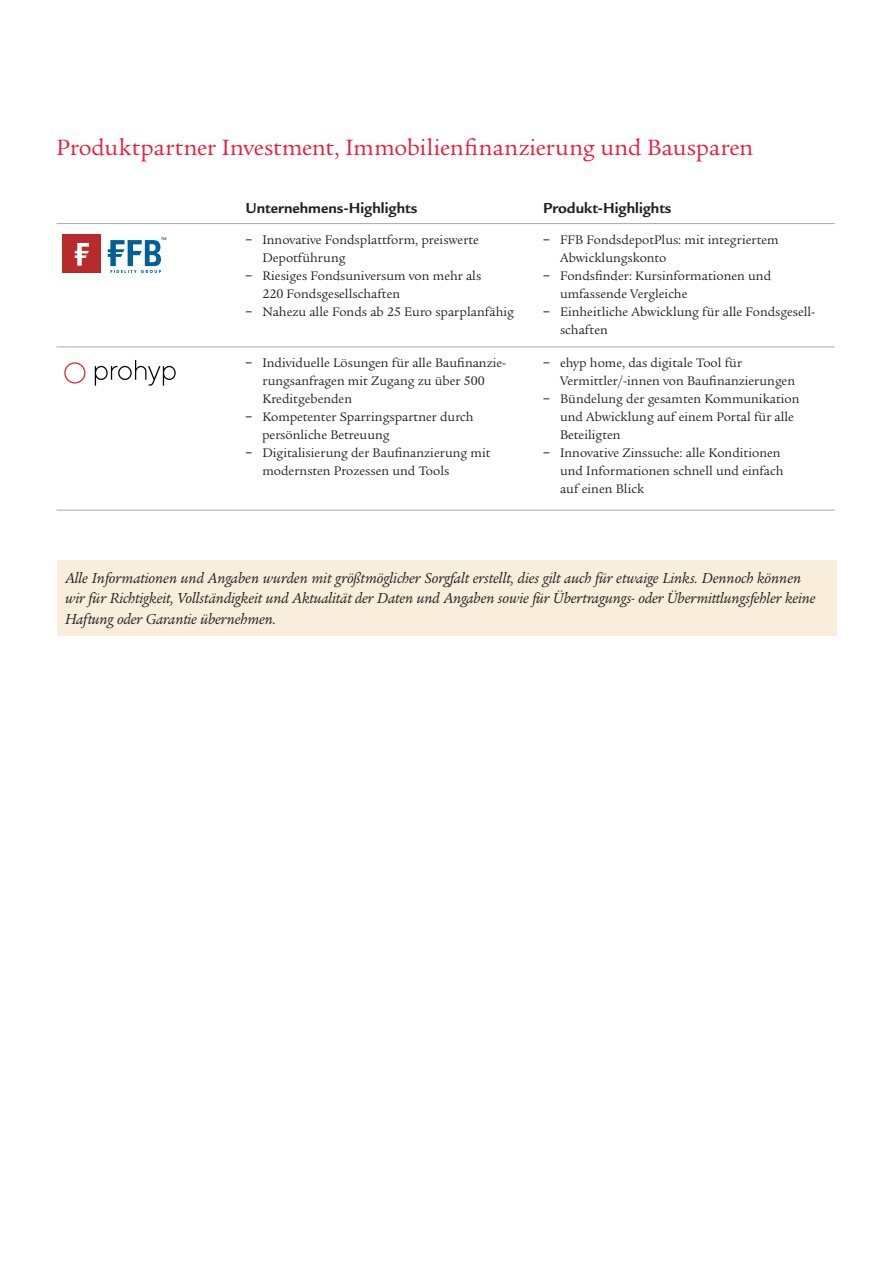
<style>
.page{position:relative;width:893px;height:1263px;background:#fff}
.page>*{position:absolute;margin:0;border:0;box-sizing:border-box;transform-origin:0 0}
.t1{font:24px "Legacy Serif ITC Pro";color:#ed1a3a}
.t2{font:italic 15.75px/21px "Legacy Serif ITC Pro";letter-spacing:-.005em;color:#231f20}
.t3{font:700 15.75px "Legacy Sans ITC Pro";color:#231f20}
.t4{font:13.5px/18px "Legacy Serif ITC Pro";color:#231f20}
.s1{font-family:"Legacy Sans ITC Pro";font-weight:700}
</style>
<div class="page">
<hr style="left:57px;top:223px;width:182px;height:1px;background:#a8a9ad">
<hr style="left:239px;top:223px;width:298px;height:1px;background:#a8a9ad">
<hr style="left:537px;top:223px;width:298px;height:1px;background:#a8a9ad">
<hr style="left:57px;top:347px;width:182px;height:1px;background:#a8a9ad">
<hr style="left:239px;top:347px;width:298px;height:1px;background:#a8a9ad">
<hr style="left:537px;top:347px;width:298px;height:1px;background:#a8a9ad">
<hr style="left:57px;top:510px;width:182px;height:1px;background:#a8a9ad">
<hr style="left:239px;top:510px;width:298px;height:1px;background:#a8a9ad">
<hr style="left:537px;top:510px;width:298px;height:1px;background:#a8a9ad">
<div style="left:63px;top:234px;width:38px;height:39px;background:#b72b2a"></div>
<svg style="left:75px;top:243px;width:14px;height:23px"></svg>
<svg style="left:108px;top:237px;width:58px;height:36px"></svg>
<div style="left:57px;top:561px;width:779px;height:75px;background:#f9eedb"></div>
<svg style="left:95px;top:360px;width:81px;height:26px"></svg>
<svg style="left:64px;top:362px;width:21px;height:22px"></svg>
<h1 class="t1" style="left:57px;top:133px;width:698px">Produktpartner Investment, Immobilienfinanzierung und Bausparen</h1>
<p class="t3" style="left:245px;top:199px;width:173px">Unternehmens-Highlights</p>
<p class="t3" style="left:543px;top:199px;width:130px">Produkt-Highlights</p>
<p class="t4" style="left:262px;top:230px;width:218px;text-indent:-17px"><span class="s1">–</span> Innovative Fondsplattform, preiswerte<br>Depotführung</p>
<p class="t4" style="left:262px;top:266px;width:220px;text-indent:-17px"><span class="s1">–</span> Riesiges Fondsuniversum von mehr als<br>220 Fondsgesellschaften</p>
<p class="t4" style="left:245px;top:302px;width:270px"><span class="s1">–</span> Nahezu alle Fonds ab 25 Euro sparplanfähig</p>
<p class="t4" style="left:560px;top:230px;width:220px;text-indent:-17px"><span class="s1">–</span> FFB FondsdepotPlus: mit integriertem<br>Abwicklungskonto</p>
<p class="t4" style="left:560px;top:266px;width:213px;text-indent:-17px"><span class="s1">–</span> Fondsfinder: Kursinformationen und umfassende Vergleiche</p>
<p class="t4" style="left:560px;top:302px;width:257px;text-indent:-17px"><span class="s1">–</span> Einheitliche Abwicklung für alle Fondsgesell&shy;schaften</p>
<p class="t4" style="left:262px;top:354px;width:245px;text-indent:-17px"><span class="s1">–</span> Individuelle Lösungen für alle Baufinanzie&shy;rungsanfragen mit Zugang zu über 500<br>Kreditgebenden</p>
<p class="t4" style="left:262px;top:408px;width:213px;text-indent:-17px"><span class="s1">–</span> Kompetenter Sparringspartner durch persönliche Betreuung</p>
<p class="t4" style="left:262px;top:444px;width:230px;text-indent:-17px"><span class="s1">–</span> Digitalisierung der Baufinanzierung mit modernsten Prozessen und Tools</p>
<p class="t4" style="left:560px;top:354px;width:237px;text-indent:-17px"><span class="s1">–</span> ehyp home, das digitale Tool für<br>Vermittler/-innen von Baufinanzierungen</p>
<p class="t4" style="left:560px;top:390px;width:241px;text-indent:-17px"><span class="s1">–</span> Bündelung der gesamten Kommunikation und Abwicklung auf einem Portal für alle<br>Beteiligten</p>
<p class="t4" style="left:560px;top:444px;width:225px;text-indent:-17px"><span class="s1">–</span> Innovative Zinssuche: alle Konditionen und Informationen schnell und einfach auf einen Blick</p>
<p class="t2" style="left:65px;top:567px;width:752px">Alle Informationen und Angaben wurden mit größtmöglicher Sorgfalt erstellt, dies gilt auch für etwaige Links. Dennoch können wir für Richtigkeit, Vollständigkeit und Aktualität der Daten und Angaben sowie für Übertragungs- oder Übermittlungsfehler keine<br>Haftung oder Garantie übernehmen.</p>
</div>
